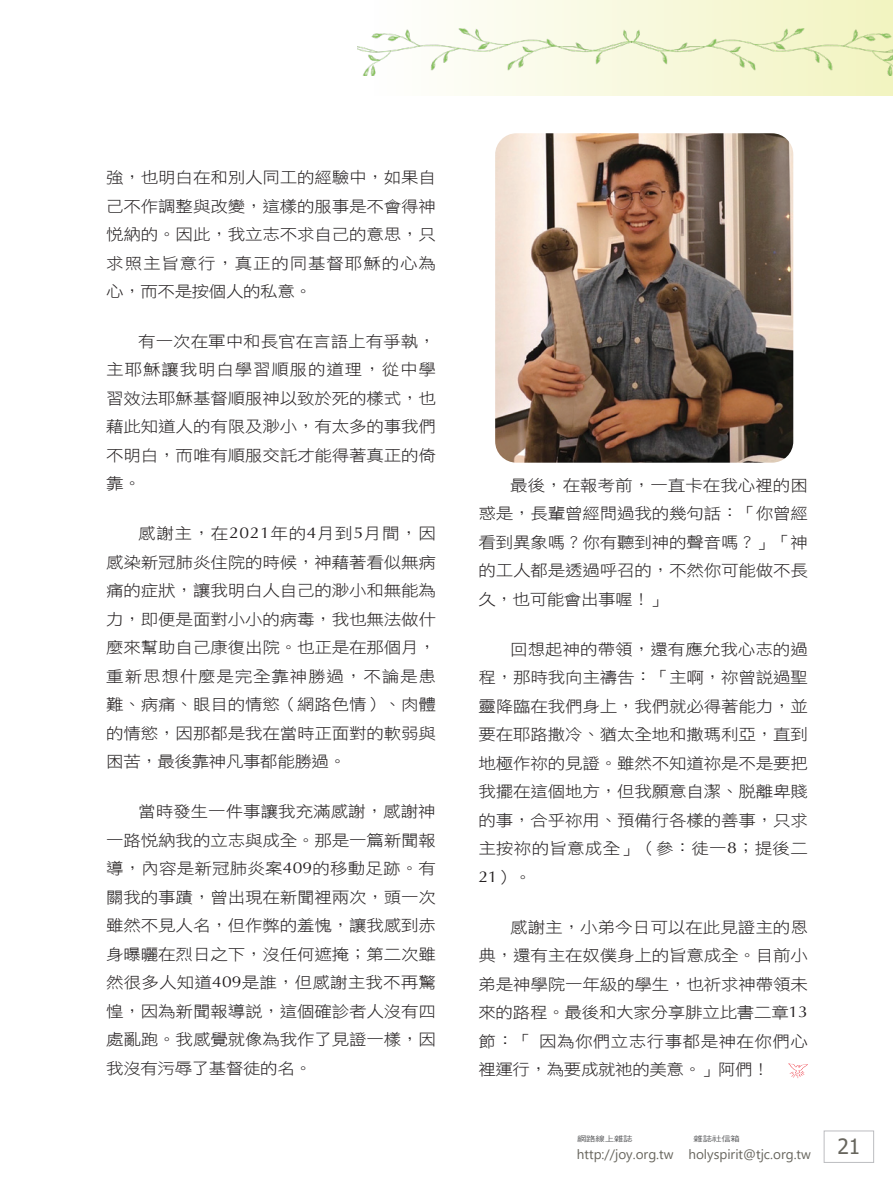
<style>
.page{position:relative;width:893px;height:1191px;background:#fff}
.page>*{position:absolute;margin:0;border:0;box-sizing:border-box;transform-origin:0 0}
.t1{font:21px "Tahoma";color:#67655d}
.t2{font:15.75px/28.5px "DF Hei W3 WIN BF";letter-spacing:-.01em;color:#231f20;text-align:justify;scale:1.11 1}
.t3{font:13.5px "Segoe UI";color:#67655d}
.t4{font:7.5px "DF Hei W5 WIN BF";letter-spacing:-.015em;color:#57585a;scale:1.25 1}
.s1{font-family:"Optima"}
</style>
<div class="page">
<div style="left:824px;top:1130px;width:50px;height:32px;border:1px solid #bcbdc0"></div>
<svg style="left:788px;top:1063px;width:20px;height:15px"></svg>
<div style="left:374px;top:0;width:519px;height:96px;background:linear-gradient(to right,#fefefe,#f2f4c0)"></div>
<img style="left:357px;top:12px;width:536px;height:63px">
<img style="left:495px;top:133px;width:298px;height:330px">
<p class="t2" style="left:106px;top:163px;width:298px">強，也明白在和別人同工的經驗中，如果自己不作調整與改變，這樣的服事是不會得神悅納的。因此，我立志不求自己的意思，只求照主旨意行，真正的同基督耶穌的心為心，而不是按個人的私意。</p>
<p class="t2" style="left:106px;top:327px;width:298px;text-indent:32px">有一次在軍中和長官在言語上有爭執，主耶穌讓我明白學習順服的道理，從中學習效法耶穌基督順服神以致於死的樣式，也藉此知道人的有限及渺小，有太多的事我們不明白，而唯有順服交託才能得著真正的倚靠。</p>
<p class="t2" style="left:106px;top:519px;width:298px;text-indent:32px">感謝主，在<span class="s1">2021</span>年的<span class="s1">4</span>月到<span class="s1">5</span>月間，因感染新冠肺炎住院的時候，神藉著看似無病痛的症狀，讓我明白人自己的渺小和無能為力，即便是面對小小的病毒，我也無法做什麼來幫助自己康復出院。也正是在那個月，重新思想什麼是完全靠神勝過，不論是患難、病痛、眼目的情慾（網路色情）、肉體的情慾，因那都是我在當時正面對的軟弱與困苦，最後靠神凡事都能勝過。</p>
<p class="t2" style="left:106px;top:797px;width:298px;text-indent:32px">當時發生一件事讓我充滿感謝，感謝神一路悅納我的立志與成全。那是一篇新聞報導，內容是新冠肺炎案<span class="s1">409</span>的移動足跡。有關我的事蹟，曾出現在新聞裡兩次，頭一次雖然不見人名，但作弊的羞愧，讓我感到赤身曝曬在烈日之下，沒任何遮掩；第二次雖然很多人知道<span class="s1">409</span>是誰，但感謝主我不再驚惶，因為新聞報導說，這個確診者人沒有四處亂跑。我感覺就像為我作了見證一樣，因我沒有污辱了基督徒的名。</p>
<p class="t2" style="left:478px;top:471px;width:298px;text-indent:32px">最後，在報考前，一直卡在我心裡的困惑是，長輩曾經問過我的幾句話：「你曾經看到異象嗎？你有聽到神的聲音嗎？」「神的工人都是透過呼召的，不然你可能做不長久，也可能會出事喔！」</p>
<p class="t2" style="left:478px;top:635px;width:298px;text-indent:32px">回想起神的帶領，還有應允我心志的過程，那時我向主禱告：「主啊，祢曾說過聖靈降臨在我們身上，我們就必得著能力，並要在耶路撒冷、猶太全地和撒瑪利亞，直到地極作祢的見證。雖然不知道祢是不是要把我擺在這個地方，但我願意自潔、脫離卑賤的事，合乎祢用、預備行各樣的善事，只求主按祢的旨意成全」（參：徒一<span class="s1">8</span>；提後二<span class="s1">21</span>）。</p>
<p class="t2" style="left:478px;top:912px;width:298px;text-indent:32px">感謝主，小弟今日可以在此見證主的恩典，還有主在奴僕身上的旨意成全。目前小弟是神學院一年級的學生，也祈求神帶領未來的路程。最後和大家分享腓立比書二章<span class="s1">13</span>節：「因為你們立志行事都是神在你們心裡運行，為要成就祂的美意。」阿們！</p>
<p class="t4" style="left:577px;top:1135px;width:46px">網路線上雜誌</p>
<p class="t4" style="left:694px;top:1135px;width:39px">雜誌社信箱</p>
<p class="t3" style="left:577px;top:1141px;width:236px">http://joy.org.tw holyspirit@tjc.org.tw</p>
<h1 class="t1" style="left:837px;top:1132px;width:24px">21</h1>
</div>
